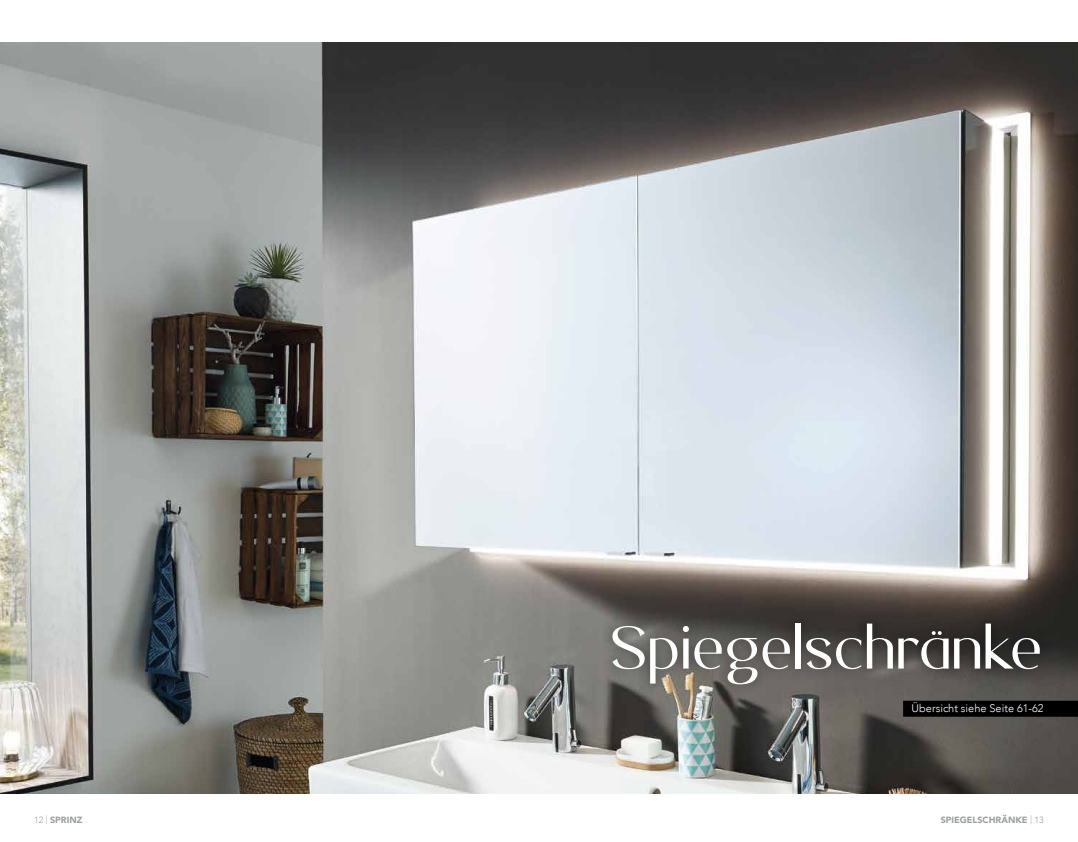
<style>
.page{position:relative;width:1078px;height:842px;background:#fff}
.page>*{position:absolute;margin:0;border:0;box-sizing:border-box;transform-origin:0 0}
.t1{font:60px "Fondest";color:#fff}
.t2{font:300 11px "Avenir";color:#fff}
.t3{font:900 9px "Avenir";color:#9c9e9f}
.s1{font-weight:300}
</style>
<div class="page">
<img style="left:0;top:43px;width:1077px;height:751px">
<div style="left:902px;top:701px;width:175px;height:16px;background:#000"></div>
<div style="left:600px;top:612px;width:451px;height:85px;background:#000;opacity:.55"></div>
<p class="t3" style="left:34px;top:812px;width:50px"><span class="s1">12 |</span> SPRINZ</p>
<h1 class="t1" style="left:609px;top:616px;width:434px">Spiegelschränke</h1>
<p class="t2" style="left:911px;top:702px;width:133px">Übersicht siehe Seite 61-62</p>
<p class="t3" style="left:940px;top:812px;width:105px">SPIEGELSCHRÄNKE <span class="s1">| 13</span></p>
</div>
